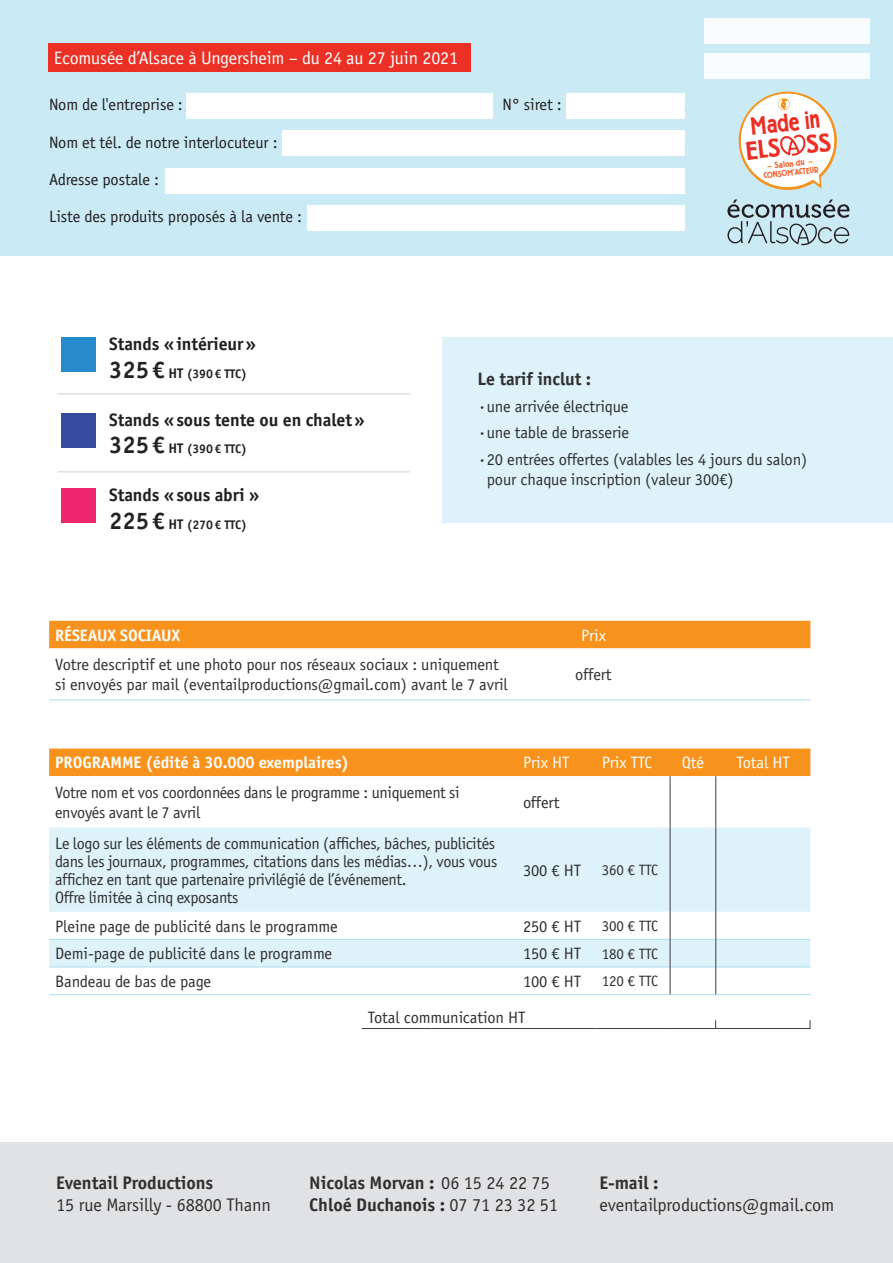
<style>
.page{position:relative;width:893px;height:1263px;background:#fff}
.page>*{position:absolute;margin:0;border:0;box-sizing:border-box;transform-origin:0 0}
.t1{font:700 26.55px "Berliner Grotesk";color:#eb2f25}
.t2{font:700 25.95px "Berliner Grotesk";color:#eb2f25;scale:.89 1}
.t3{font:700 18.3px/22.2px "Officina Sans Std";letter-spacing:-.005em;color:#312f30}
.t4{font:18.3px "Officina Sans Std";letter-spacing:-.005em;color:#312f30}
.t5{font:700 18px "Officina Sans Std";letter-spacing:-.005em;color:#231f20}
.t6{font:18px "Officina Sans Std";letter-spacing:-.005em;color:#fff}
.t7{font:700 18px "Officina Sans Std";letter-spacing:-.005em;color:#312f30}
.t8{font:16.5px/18px "Officina Sans Std";letter-spacing:-.02em;color:#312f30}
.t9{font:16.5px "Officina Sans Std";letter-spacing:-.005em;color:#231f20}
.t10{font:700 16.5px "Officina Sans Std";letter-spacing:-.005em;color:#fff}
.t11{font:16.5px "Officina Sans Std";letter-spacing:-.005em;color:#fff}
.t12{font:15px "Officina Sans Std";letter-spacing:-.005em;color:#312f30}
.t13{font:700 12.45px "Officina Sans Std";letter-spacing:-.005em;color:#232324}
.t14{font:700 9px "Berliner Grotesk";color:#f15921}
.t15{font:700 8.85px "Berliner Grotesk";color:#f15921;scale:.93 1}
.s1{font-size:24px}
.s2{font-size:13.95px}
.s3{font-weight:700;font-size:17.25px;color:#333233}
.s4{font-weight:400}
</style>
<div class="page">
<div style="left:62px;top:337px;width:34px;height:34px;background:#268acb"></div>
<div style="left:0;top:1142px;width:892px;height:121px;background:#e1e2e4"></div>
<div style="left:442px;top:337px;width:451px;height:186px;background:#ddf2f9"></div>
<div style="left:49px;top:748px;width:761px;height:28px;background:#f7931d"></div>
<svg style="left:49px;top:827px;width:761px;height:140px;fill:#def2f9"></svg>
<hr style="left:49px;top:939px;width:192px;height:1px;background:#abdff1">
<hr style="left:241px;top:939px;width:121px;height:1px;background:#abdff1">
<hr style="left:362px;top:939px;width:70px;height:1px;background:#abdff1">
<hr style="left:432px;top:939px;width:85px;height:1px;background:#abdff1">
<hr style="left:517px;top:939px;width:79px;height:1px;background:#abdff1">
<hr style="left:596px;top:939px;width:74px;height:1px;background:#abdff1">
<hr style="left:670px;top:939px;width:45px;height:1px;background:#abdff1">
<hr style="left:716px;top:939px;width:94px;height:1px;background:#abdff1">
<hr style="left:49px;top:967px;width:192px;height:1px;background:#abdff1">
<hr style="left:241px;top:967px;width:121px;height:1px;background:#abdff1">
<hr style="left:362px;top:967px;width:70px;height:1px;background:#abdff1">
<hr style="left:432px;top:967px;width:85px;height:1px;background:#abdff1">
<hr style="left:517px;top:967px;width:79px;height:1px;background:#abdff1">
<hr style="left:596px;top:967px;width:74px;height:1px;background:#abdff1">
<hr style="left:670px;top:967px;width:45px;height:1px;background:#abdff1">
<hr style="left:716px;top:967px;width:94px;height:1px;background:#abdff1">
<hr style="left:49px;top:994px;width:192px;height:1px;background:#abdff1">
<hr style="left:241px;top:994px;width:121px;height:1px;background:#abdff1">
<hr style="left:362px;top:994px;width:70px;height:1px;background:#abdff1">
<hr style="left:432px;top:994px;width:85px;height:1px;background:#abdff1">
<hr style="left:517px;top:994px;width:79px;height:1px;background:#abdff1">
<hr style="left:596px;top:994px;width:74px;height:1px;background:#abdff1">
<hr style="left:670px;top:994px;width:46px;height:1px;background:#abdff1">
<hr style="left:716px;top:994px;width:94px;height:1px;background:#abdff1">
<hr style="left:670px;top:776px;width:1px;height:51px;background:#3e3e3f">
<hr style="left:670px;top:827px;width:1px;height:85px;background:#3e3e3f">
<svg style="left:670px;top:912px;width:1px;height:82px"></svg>
<hr style="left:715px;top:776px;width:1px;height:51px;background:#3e3e3f">
<hr style="left:715px;top:827px;width:1px;height:85px;background:#3e3e3f">
<svg style="left:715px;top:912px;width:1px;height:82px"></svg>
<hr style="left:362px;top:1028px;width:70px;height:1px;background:#3e3e3f">
<hr style="left:432px;top:1028px;width:85px;height:1px;background:#3e3e3f">
<hr style="left:517px;top:1028px;width:79px;height:1px;background:#3e3e3f">
<hr style="left:596px;top:1028px;width:74px;height:1px;background:#3e3e3f">
<hr style="left:670px;top:1028px;width:46px;height:1px;background:#3e3e3f">
<hr style="left:716px;top:1028px;width:94px;height:1px;background:#3e3e3f">
<div style="left:49px;top:621px;width:761px;height:28px;background:#f7931d"></div>
<hr style="left:49px;top:699px;width:192px;height:1px;background:#abdff1">
<hr style="left:241px;top:699px;width:121px;height:1px;background:#abdff1">
<hr style="left:362px;top:699px;width:70px;height:1px;background:#abdff1">
<hr style="left:432px;top:699px;width:85px;height:1px;background:#abdff1">
<hr style="left:517px;top:699px;width:153px;height:1px;background:#abdff1">
<hr style="left:670px;top:699px;width:46px;height:1px;background:#abdff1">
<hr style="left:716px;top:699px;width:94px;height:1px;background:#abdff1">
<div style="left:62px;top:413px;width:34px;height:34px;background:#334a9f"></div>
<div style="left:62px;top:489px;width:34px;height:34px;background:#ee276c"></div>
<div style="left:0;top:0;width:893px;height:256px;background:#caebf6"></div>
<div style="left:48px;top:43px;width:422px;height:28px;background:#eb3125"></div>
<svg style="left:738px;top:91px;width:99px;height:99px"></svg>
<div style="left:186px;top:93px;width:306px;height:26px;background:#fff"></div>
<div style="left:566px;top:93px;width:119px;height:26px;background:#fff"></div>
<div style="left:704px;top:18px;width:165px;height:26px;background:#fff"></div>
<div style="left:704px;top:53px;width:165px;height:26px;background:#fff"></div>
<div style="left:282px;top:131px;width:403px;height:25px;background:#fff"></div>
<div style="left:166px;top:168px;width:519px;height:26px;background:#fff"></div>
<div style="left:307px;top:206px;width:378px;height:25px;background:#fff"></div>
<hr style="left:57px;top:393px;width:353px;height:1px;background:#d1d2d4">
<hr style="left:57px;top:471px;width:353px;height:1px;background:#d1d2d4">
<svg style="left:727px;top:200px;width:123px;height:45px"></svg>
<p class="t6" style="left:54px;top:47px;width:406px">Ecomusée d’Alsace à Ungersheim – du 24 au 27 juin 2021</p>
<p class="t9" style="left:49px;top:95px;width:135px">Nom de l'entreprise :</p>
<p class="t9" style="left:502px;top:95px;width:61px">N° siret :</p>
<p class="t9" style="left:49px;top:132px;width:230px">Nom et tél. de notre interlocuteur :</p>
<p class="t9" style="left:49px;top:169px;width:111px">Adresse postale :</p>
<p class="t9" style="left:49px;top:207px;width:254px">Liste des produits proposés à la vente :</p>
<h2 class="t2" style="left:749px;top:112px;width:79px;rotate:-6deg">Made in</h2>
<h1 class="t1" style="left:744px;top:136px;width:87px;rotate:-6deg">ELS SS</h1>
<p class="t14" style="left:774px;top:160px;width:32px;rotate:-6deg">Salon du</p>
<p class="t15" style="left:763px;top:171px;width:61px;rotate:-7deg">CONSOM’ACTEUR</p>
<p class="t5" style="left:109px;top:333px;width:148px">Stands «intérieur»</p>
<p class="t13" style="left:109px;top:366px;width:139px"><span class="s1">325€</span> <span class="s2">HT</span> (390€ TTC)</p>
<p class="t5" style="left:109px;top:408px;width:257px">Stands «sous tente ou en chalet»</p>
<p class="t13" style="left:109px;top:441px;width:139px"><span class="s1">325€</span> <span class="s2">HT</span> (390€ TTC)</p>
<p class="t5" style="left:109px;top:484px;width:152px">Stands «sous abri »</p>
<p class="t13" style="left:109px;top:517px;width:139px"><span class="s1">225€</span> <span class="s2">HT</span> (270€ TTC)</p>
<p class="t7" style="left:477px;top:368px;width:115px">Le tarif inclut :</p>
<p class="t8" style="left:477px;top:393px;width:331px;line-height:26.7px"><span class="s3">·</span>une arrivée électrique<br><span class="s3">·</span>une table de brasserie<br><span class="s3">·</span>20 entrées offertes (valables les 4 jours du salon)</p>
<p class="t8" style="left:487px;top:470px;width:248px">pour chaque inscription (valeur 300€)</p>
<p class="t10" style="left:55px;top:625px;width:127px">RÉSEAUX SOCIAUX</p>
<p class="t11" style="left:581px;top:625px;width:27px">Prix</p>
<p class="t8" style="left:55px;top:655px;width:454px;line-height:19.5px">Votre descriptif et une photo pour nos réseaux sociaux : uniquement si envoyés par mail (eventailproductions@gmail.com) avant le 7 avril</p>
<p class="t8" style="left:575px;top:665px;width:38px">offert</p>
<p class="t10" style="left:55px;top:752px;width:295px">PROGRAMME (édité à 30.000 exemplaires)</p>
<p class="t11" style="left:523px;top:753px;width:48px">Prix HT</p>
<p class="t11" style="left:602px;top:753px;width:52px">Prix TTC</p>
<p class="t11" style="left:682px;top:753px;width:24px">Qté</p>
<p class="t11" style="left:736px;top:753px;width:55px">Total HT</p>
<p class="t8" style="left:55px;top:783px;width:406px;line-height:19.5px">Votre nom et vos coordonnées dans le programme : uniquement si envoyés avant le 7 avril</p>
<p class="t8" style="left:523px;top:793px;width:38px">offert</p>
<p class="t8" style="left:55px;top:834px;width:444px">Le logo sur les éléments de communication (affiches, bâches, publicités dans les journaux, programmes, citations dans les médias…), vous vous affichez en tant que partenaire privilégié de l’événement.<br>Offre limitée à cinq exposants</p>
<p class="t8" style="left:523px;top:861px;width:60px">300 € HT</p>
<p class="t12" style="left:602px;top:861px;width:58px">360 € TTC</p>
<p class="t8" style="left:55px;top:917px;width:284px">Pleine page de publicité dans le programme</p>
<p class="t8" style="left:523px;top:917px;width:60px">250 € HT</p>
<p class="t12" style="left:602px;top:917px;width:58px">300 € TTC</p>
<p class="t8" style="left:55px;top:944px;width:279px">Demi-page de publicité dans le programme</p>
<p class="t8" style="left:523px;top:944px;width:60px">150 € HT</p>
<p class="t12" style="left:602px;top:945px;width:58px">180 € TTC</p>
<p class="t8" style="left:55px;top:972px;width:158px">Bandeau de bas de page</p>
<p class="t8" style="left:523px;top:972px;width:60px">100 € HT</p>
<p class="t12" style="left:602px;top:972px;width:58px">120 € TTC</p>
<p class="t8" style="left:368px;top:1009px;width:159px">Total communication HT</p>
<p class="t3" style="left:56px;top:1171px;width:159px">Eventail Productions</p>
<p class="t4" style="left:56px;top:1194px;width:216px">15 rue Marsilly - 68800 Thann</p>
<p class="t3" style="left:309px;top:1171px;width:250px">Nicolas Morvan : <span class="s4">06 15 24 22 75<br></span>Chloé Duchanois : <span class="s4">07 71 23 32 51</span></p>
<p class="t3" style="left:599px;top:1171px;width:61px">E-mail :</p>
<p class="t4" style="left:599px;top:1194px;width:236px">eventailproductions@gmail.com</p>
</div>
